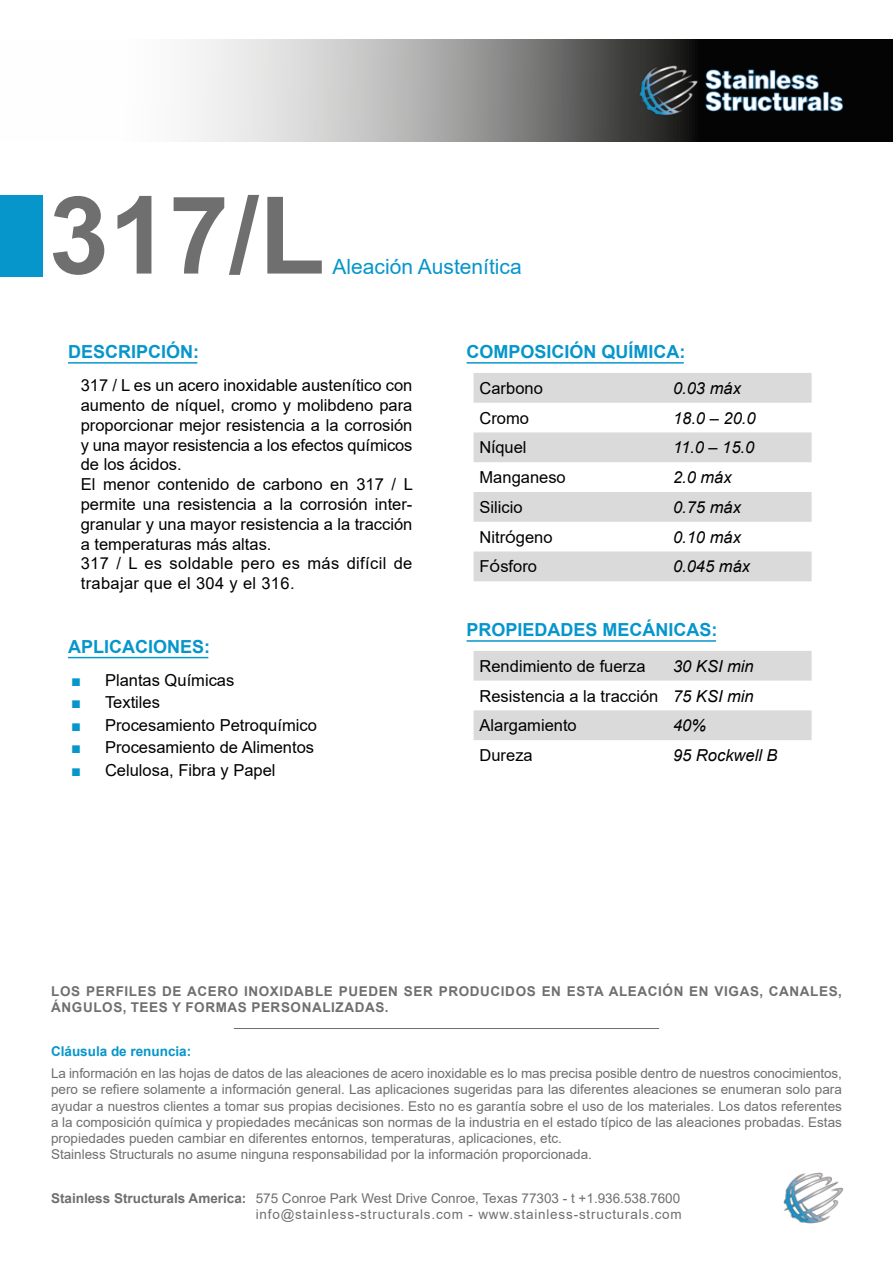
<style>
.page{position:relative;width:893px;height:1263px;background:#fff}
.page>*{position:absolute;margin:0;border:0;box-sizing:border-box;transform-origin:0 0}
.t1{font:700 108px "Arial";color:#706f6f}
.t2{font:21px "Arial";color:#0696cb}
.t3{font:700 18px "Arial";color:#0696cb}
.t4{font:16.5px/19.8px "Arial";color:#000;text-align:justify}
.t5{font:italic 16.5px "Arial";color:#000}
.t6{font:13.5px/16.2px "Arial";color:#706f6f}
.t7{font:13.5px/16.2px "Arial";letter-spacing:.06em;color:#706f6f}
.t8{font:700 13.5px/16.2px "Arial";letter-spacing:.045em;color:#706f6f}
.t9{font:700 13.5px "Arial";color:#706f6f}
.t10{font:700 13.5px "Arial";color:#0696cb}
.s1{color:#0696cb}
.s2{font-style:italic}
</style>
<div class="page">
<svg style="left:191px;top:39px;width:702px;height:102px;background:#999"></svg>
<img style="left:629px;top:42px;width:224px;height:96px">
<hr style="left:467px;top:362px;width:217px;height:2px;background:#0696cb">
<hr style="left:234px;top:1028px;width:425px;height:1px;background:#706f6f">
<img style="left:783px;top:1172px;width:61px;height:52px">
<hr style="left:68px;top:362px;width:129px;height:2px;background:#0696cb">
<div style="left:0;top:195px;width:43px;height:81px;background:#0696cb"></div>
<hr style="left:68px;top:657px;width:140px;height:1px;background:#0696cb">
<svg style="left:474px;top:373px;width:338px;height:208px;fill:#dadada"></svg>
<svg style="left:474px;top:651px;width:338px;height:89px"></svg>
<hr style="left:467px;top:640px;width:249px;height:2px;background:#0696cb">
<h1 class="t1" style="left:49px;top:159px;width:278px">317/L</h1>
<h2 class="t2" style="left:333px;top:252px;width:191px">Aleación Austenítica</h2>
<h3 class="t3" style="left:68px;top:339px;width:133px">DESCRIPCIÓN:</h3>
<h3 class="t3" style="left:467px;top:339px;width:221px">COMPOSICIÓN QUÍMICA:</h3>
<p class="t4" style="left:81px;top:375px;width:334px;text-align:left">317 / L es un acero inoxidable austenítico con aumento de níquel, cromo y molibdeno para proporcionar mejor resistencia a la corrosión y una mayor resistencia a los efectos químicos de los ácidos.<br>El menor contenido de carbono en 317 / L permite una resistencia a la corrosión inter&shy;granular y una mayor resistencia a la tracción a temperaturas más altas.<br>317 / L es soldable pero es más difícil de trabajar que el 304 y el 316.</p>
<h3 class="t3" style="left:68px;top:634px;width:144px">APLICACIONES:</h3>
<p class="t4" style="left:71px;top:670px;width:165px"><span class="s1">■</span> Plantas Químicas</p>
<p class="t4" style="left:71px;top:692px;width:91px"><span class="s1">■</span> Textiles</p>
<p class="t4" style="left:71px;top:715px;width:247px"><span class="s1">■</span> Procesamiento Petroquímico</p>
<p class="t4" style="left:71px;top:737px;width:245px"><span class="s1">■</span> Procesamiento de Alimentos</p>
<p class="t4" style="left:71px;top:760px;width:206px"><span class="s1">■</span> Celulosa, Fibra y Papel</p>
<p class="t4" style="left:480px;top:378px;width:65px">Carbono</p>
<p class="t5" style="left:673px;top:377px;width:69px">0.03 máx</p>
<p class="t4" style="left:480px;top:408px;width:51px">Cromo</p>
<p class="t5" style="left:673px;top:407px;width:84px">18.0 – 20.0</p>
<p class="t4" style="left:480px;top:438px;width:49px">Níquel</p>
<p class="t5" style="left:673px;top:437px;width:83px">11.0 – 15.0</p>
<p class="t4" style="left:480px;top:467px;width:88px">Manganeso</p>
<p class="t5" style="left:673px;top:467px;width:60px">2.0 máx</p>
<p class="t4" style="left:480px;top:497px;width:45px">Silicio</p>
<p class="t5" style="left:673px;top:496px;width:69px">0.75 máx</p>
<p class="t4" style="left:480px;top:527px;width:75px">Nitrógeno</p>
<p class="t5" style="left:673px;top:526px;width:69px">0.10 máx</p>
<p class="t4" style="left:480px;top:557px;width:59px">Fósforo</p>
<p class="t5" style="left:673px;top:556px;width:79px">0.045 máx</p>
<h3 class="t3" style="left:467px;top:617px;width:253px">PROPIEDADES MECÁNICAS:</h3>
<p class="t4" style="left:480px;top:651px;width:276px;line-height:29.7px;text-indent:193px"><span class="s2">30 KSI min </span>Resistencia a la tracción <span class="s2">75 KSI min </span>Alargamiento</p>
<p class="t4" style="left:480px;top:656px;width:167px">Rendimiento de fuerza</p>
<p class="t5" style="left:673px;top:715px;width:35px">40%</p>
<p class="t4" style="left:480px;top:745px;width:55px">Dureza</p>
<p class="t5" style="left:673px;top:744px;width:106px">95 Rockwell B</p>
<p class="t8" style="left:51px;top:983px;width:792px">LOS PERFILES DE ACERO INOXIDABLE PUEDEN SER PRODUCIDOS EN ESTA ALEACIÓN EN VIGAS, CANALES,<br>ÁNGULOS, TEES Y FORMAS PERSONALIZADAS.</p>
<p class="t10" style="left:51px;top:1041px;width:142px">Cláusula de renuncia:</p>
<p class="t6" style="left:51px;top:1065px;width:792px">La información en las hojas de datos de las aleaciones de acero inoxidable es lo mas precisa posible dentro de nuestros conocimientos, pero se refiere solamente a información general. Las aplicaciones sugeridas para las diferentes aleaciones se enumeran solo para ayudar a nuestros clientes a tomar sus propias decisiones. Esto no es garantía sobre el uso de los materiales. Los datos referentes a la composición química y propiedades mecánicas son normas de la industria en el estado típico de las aleaciones probadas. Estas propiedades pueden cambiar en diferentes entornos, temperaturas, aplicaciones, etc.<br>Stainless Structurals no asume ninguna responsabilidad por la información proporcionada.</p>
<p class="t9" style="left:51px;top:1188px;width:197px">Stainless Structurals America:</p>
<p class="t7" style="left:256px;top:1190px;width:428px">575 Conroe Park West Drive Conroe, Texas 77303 - t +1.936.538.7600 info@stainless-structurals.com - www.stainless-structurals.com</p>
</div>
